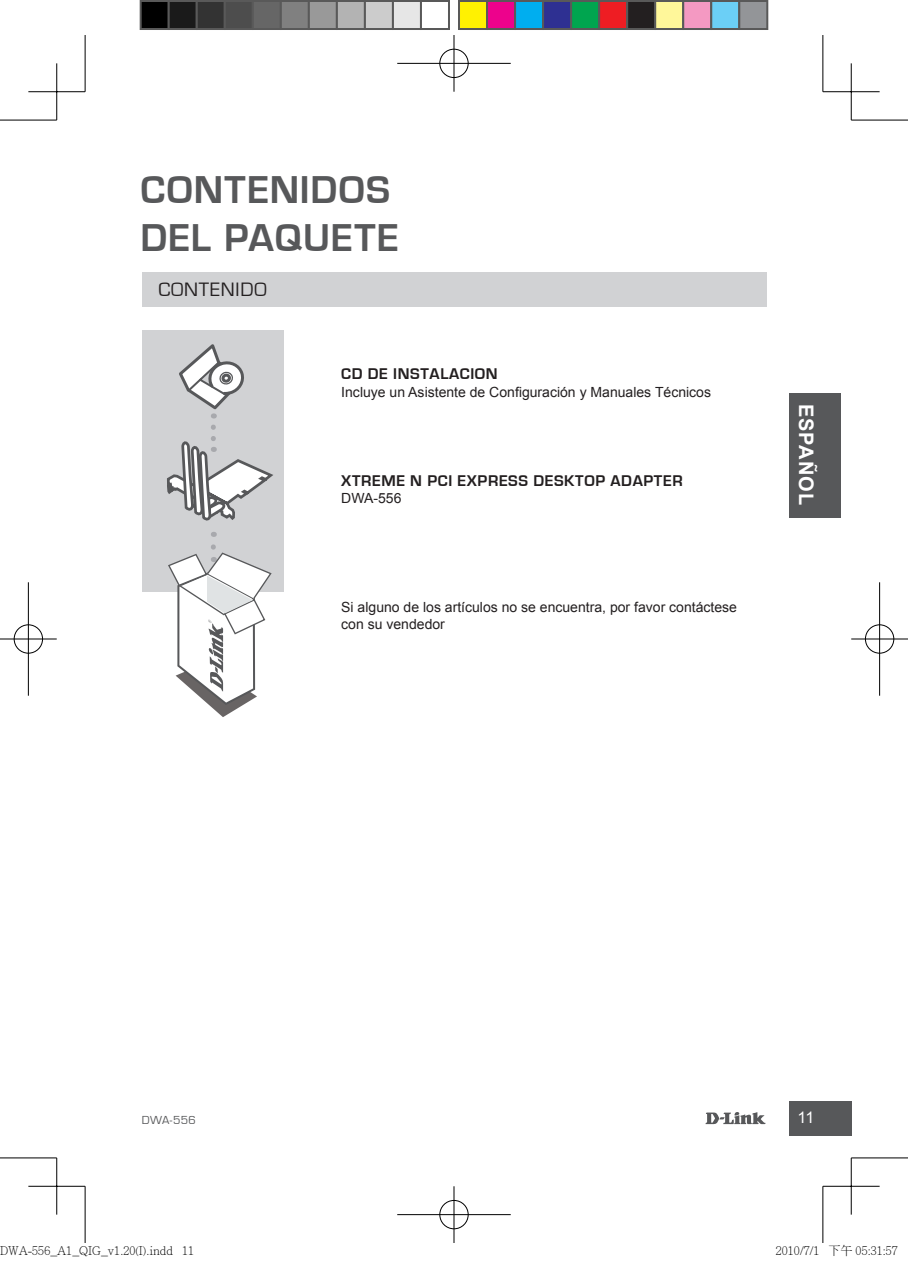
<style>
.page{position:relative;width:908px;height:1261px;background:#fff}
.page>*{position:absolute;margin:0;border:0;box-sizing:border-box;transform-origin:0 0}
.t1{font:700 40px/48px "Eurostile";letter-spacing:.03em;color:#57585a}
.t2{font:20px "Eurostile";letter-spacing:.04em;color:#231f20}
.t3{font:700 20px "Arial";letter-spacing:.045em;color:#fff}
.t4{font:700 16px "Eurostile";letter-spacing:.04em;color:#231f20}
.t5{font:16px "Arial";color:#fff}
.t6{font:14px/16.8px "Arial";color:#231f20}
.t7{font:300 12px "Adobe Ming Std";color:#000}
.t8{font:12px "Eurostile";letter-spacing:.03em;color:#57585a}
</style>
<div class="page">
<svg style="left:705px;top:1112px;width:60px;height:12px"></svg>
<div style="left:788px;top:1101px;width:62px;height:34px;background:#57585a"></div>
<div style="left:788px;top:393px;width:51px;height:124px;background:#57585a"></div>
<div style="left:142px;top:272px;width:623px;height:34px;background:#d1d2d4"></div>
<div style="left:142px;top:330px;width:141px;height:261px;background:#d1d2d4"></div>
<svg style="left:179px;top:344px;width:65px;height:74px"></svg>
<svg style="left:168px;top:547px;width:103px;height:170px"></svg>
<svg style="left:167px;top:427px;width:106px;height:94px"></svg>
<hr style="left:0;top:120px;width:57px;height:1px;background:#000">
<hr style="left:850px;top:120px;width:57px;height:1px;background:#000">
<hr style="left:0;top:1157px;width:57px;height:1px;background:#000">
<hr style="left:850px;top:1157px;width:57px;height:1px;background:#000">
<hr style="left:85px;top:35px;width:1px;height:57px;background:#000">
<hr style="left:85px;top:1186px;width:1px;height:57px;background:#000">
<hr style="left:822px;top:35px;width:1px;height:57px;background:#000">
<hr style="left:822px;top:1186px;width:1px;height:57px;background:#000">
<hr style="left:28px;top:91px;width:57px;height:1px;background:#000">
<hr style="left:822px;top:91px;width:57px;height:1px;background:#000">
<hr style="left:28px;top:1186px;width:57px;height:1px;background:#000">
<hr style="left:822px;top:1186px;width:57px;height:1px;background:#000">
<hr style="left:56px;top:63px;width:1px;height:57px;background:#000">
<hr style="left:56px;top:1158px;width:1px;height:56px;background:#000">
<hr style="left:850px;top:63px;width:1px;height:57px;background:#000">
<hr style="left:850px;top:1158px;width:1px;height:56px;background:#000">
<div style="left:438px;top:48px;width:31px;height:31px;border:3px solid #fff;border-radius:50%"></div>
<hr style="left:397px;top:62px;width:113px;height:3px;background:#fff">
<hr style="left:452px;top:35px;width:3px;height:57px;background:#fff">
<div style="left:439px;top:49px;width:29px;height:29px;border:1px solid #000;border-radius:50%"></div>
<hr style="left:397px;top:63px;width:113px;height:1px;background:#000">
<hr style="left:453px;top:35px;width:1px;height:57px;background:#000">
<div style="left:438px;top:1199px;width:31px;height:31px;border:3px solid #fff;border-radius:50%"></div>
<hr style="left:397px;top:1213px;width:113px;height:3px;background:#fff">
<hr style="left:452px;top:1186px;width:3px;height:57px;background:#fff">
<div style="left:439px;top:1200px;width:29px;height:29px;border:1px solid #000;border-radius:50%"></div>
<hr style="left:397px;top:1214px;width:113px;height:1px;background:#000">
<hr style="left:453px;top:1186px;width:1px;height:57px;background:#000">
<div style="left:13px;top:623px;width:31px;height:31px;border:3px solid #fff;border-radius:50%"></div>
<hr style="left:0;top:637px;width:57px;height:3px;background:#fff">
<hr style="left:27px;top:582px;width:3px;height:113px;background:#fff">
<div style="left:14px;top:624px;width:29px;height:29px;border:1px solid #000;border-radius:50%"></div>
<hr style="left:0;top:638px;width:57px;height:1px;background:#000">
<hr style="left:28px;top:582px;width:1px;height:113px;background:#000">
<div style="left:863px;top:623px;width:31px;height:31px;border:3px solid #fff;border-radius:50%"></div>
<hr style="left:850px;top:637px;width:57px;height:3px;background:#fff">
<hr style="left:877px;top:582px;width:3px;height:113px;background:#fff">
<div style="left:864px;top:624px;width:29px;height:29px;border:1px solid #000;border-radius:50%"></div>
<hr style="left:850px;top:638px;width:57px;height:1px;background:#000">
<hr style="left:878px;top:582px;width:1px;height:113px;background:#000">
<div style="left:141px;top:1px;width:28px;height:28px;background:#000"></div>
<div style="left:140px;top:0;width:30px;height:30px;border:2px solid #595959"></div>
<div style="left:169px;top:1px;width:28px;height:28px;background:#1a1a1a"></div>
<div style="left:168px;top:0;width:30px;height:30px;border:2px solid #595959"></div>
<div style="left:197px;top:1px;width:28px;height:28px;background:#333"></div>
<div style="left:196px;top:0;width:30px;height:30px;border:2px solid #595959"></div>
<div style="left:225px;top:1px;width:28px;height:28px;background:#4d4d4d"></div>
<div style="left:224px;top:0;width:30px;height:30px;border:2px solid #595959"></div>
<div style="left:253px;top:1px;width:28px;height:28px;background:#666"></div>
<div style="left:252px;top:0;width:30px;height:30px;border:2px solid #595959"></div>
<div style="left:281px;top:1px;width:28px;height:28px;background:#808080"></div>
<div style="left:280px;top:0;width:30px;height:30px;border:2px solid #595959"></div>
<div style="left:309px;top:1px;width:28px;height:28px;background:#999"></div>
<div style="left:308px;top:0;width:30px;height:30px;border:2px solid #595959"></div>
<div style="left:337px;top:1px;width:28px;height:28px;background:#b3b3b3"></div>
<div style="left:336px;top:0;width:30px;height:30px;border:2px solid #595959"></div>
<div style="left:365px;top:1px;width:28px;height:28px;background:#ccc"></div>
<div style="left:364px;top:0;width:30px;height:30px;border:2px solid #595959"></div>
<div style="left:393px;top:1px;width:28px;height:28px;background:#e6e6e6"></div>
<div style="left:392px;top:0;width:30px;height:30px;border:2px solid #595959"></div>
<div style="left:420px;top:0;width:30px;height:30px;border:2px solid #595959"></div>
<div style="left:459px;top:1px;width:28px;height:28px;background:#fff101"></div>
<div style="left:458px;top:0;width:30px;height:30px;border:2px solid #595959"></div>
<div style="left:487px;top:1px;width:28px;height:28px;background:#ed028c"></div>
<div style="left:486px;top:0;width:30px;height:30px;border:2px solid #595959"></div>
<div style="left:515px;top:1px;width:28px;height:28px;background:#00aeef"></div>
<div style="left:514px;top:0;width:30px;height:30px;border:2px solid #595959"></div>
<div style="left:543px;top:1px;width:28px;height:28px;background:#2e3092"></div>
<div style="left:542px;top:0;width:30px;height:30px;border:2px solid #595959"></div>
<div style="left:571px;top:1px;width:28px;height:28px;background:#00a54f"></div>
<div style="left:570px;top:0;width:30px;height:30px;border:2px solid #595959"></div>
<div style="left:599px;top:1px;width:28px;height:28px;background:#ee1d23"></div>
<div style="left:598px;top:0;width:30px;height:30px;border:2px solid #595959"></div>
<div style="left:627px;top:1px;width:28px;height:28px;background:#231f20"></div>
<div style="left:626px;top:0;width:30px;height:30px;border:2px solid #595959"></div>
<div style="left:655px;top:1px;width:28px;height:28px;background:#fff79a"></div>
<div style="left:654px;top:0;width:30px;height:30px;border:2px solid #595959"></div>
<div style="left:683px;top:1px;width:28px;height:28px;background:#f499c2"></div>
<div style="left:682px;top:0;width:30px;height:30px;border:2px solid #595959"></div>
<div style="left:711px;top:1px;width:28px;height:28px;background:#6bcff6"></div>
<div style="left:710px;top:0;width:30px;height:30px;border:2px solid #595959"></div>
<div style="left:739px;top:1px;width:28px;height:28px;background:#939598"></div>
<div style="left:738px;top:0;width:30px;height:30px;border:2px solid #595959"></div>
<h1 class="t1" style="left:140px;top:166px;width:260px">CONTENIDOS<br>DEL PAQUETE</h1>
<h2 class="t2" style="left:158px;top:279px;width:110px">CONTENIDO</h2>
<p class="t4" style="left:341px;top:365px;width:158px">CD DE INSTALACION</p>
<p class="t6" style="left:341px;top:384px;width:371px">Incluye un Asistente de Configuración y Manuales Técnicos</p>
<p class="t4" style="left:341px;top:471px;width:343px">XTREME N PCI EXPRESS DESKTOP ADAPTER</p>
<p class="t6" style="left:341px;top:490px;width:62px">DWA-556</p>
<p class="t6" style="left:341px;top:599px;width:397px">Si alguno de los artículos no se encuentra, por favor contáctese con su vendedor</p>
<h2 class="t3" style="left:819px;top:404px;width:103px;rotate:90deg">ESPAÑOL</h2>
<p class="t8" style="left:142px;top:1113px;width:55px">DWA-556</p>
<p class="t5" style="left:797px;top:1107px;width:18px">11</p>
<p class="t7" style="left:0;top:1244px;width:195px">DWA-556_A1_QIG_v1.20(I).indd 11</p>
<p class="t7" style="left:775px;top:1244px;width:123px">2010/7/1 下午 05:31:57</p>
</div>
